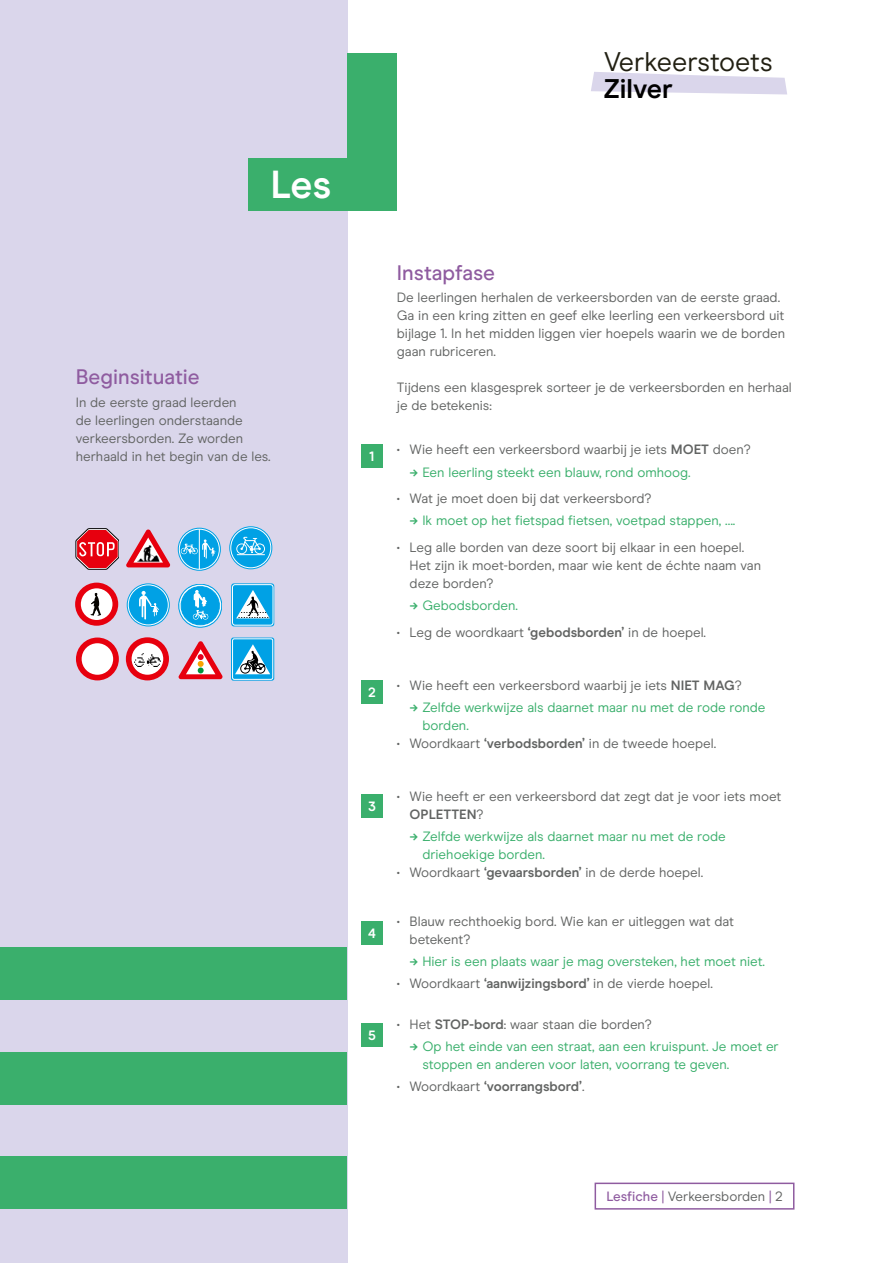
<style>
.page{position:relative;width:893px;height:1263px;background:#fff}
.page>*{position:absolute;margin:0;border:0;box-sizing:border-box;transform-origin:0 0}
.t1{font:700 39.15px "Modern Era";color:#fff}
.t2{font:27px "Modern Era";letter-spacing:-.005em;color:#211f12}
.t3{font:700 27px "Modern Era";color:#000}
.t4{font:500 21px "Modern Era";color:#8f5ca0}
.t5{font:13.5px/18px "Modern Era";color:#626463}
.t6{font:13.5px/18px "Modern Era";color:#3aaf6c}
.t7{font:700 13.5px "Modern Era";color:#626463}
.t8{font:700 13.5px "Modern Era";color:#fff}
.s1{font-weight:700}
.s2{font-weight:400}
.s3{font-weight:500;color:#8f5ca0}
.s4{color:#8f5ca0}
</style>
<div class="page">
<div style="left:0;top:0;width:347px;height:1263px;background:#dad6eb"></div>
<svg style="left:591px;top:72px;width:196px;height:23px"></svg>
<div style="left:595px;top:1182px;width:199px;height:27px;border:2px solid #8f5ca0"></div>
<div style="left:347px;top:53px;width:50px;height:157px;background:#3aaf6c"></div>
<div style="left:248px;top:158px;width:133px;height:52px;background:#3aaf6c"></div>
<div style="left:0;top:947px;width:347px;height:53px;background:#3aaf6c"></div>
<div style="left:0;top:1052px;width:347px;height:53px;background:#3aaf6c"></div>
<div style="left:0;top:1156px;width:347px;height:53px;background:#3aaf6c"></div>
<svg style="left:76px;top:529px;width:43px;height:40px;background:#dd4854"></svg>
<svg style="left:229px;top:526px;width:43px;height:43px"></svg>
<div style="left:230px;top:527px;width:41px;height:41px;border:1px solid #fff;border-radius:50%"></div>
<svg style="left:237px;top:537px;width:28px;height:18px"></svg>
<svg style="left:231px;top:583px;width:43px;height:43px"></svg>
<div style="left:232px;top:585px;width:41px;height:40px;background:#00a1e5;border-radius:3px"></div>
<div style="left:232px;top:584px;width:41px;height:41px;border:1px solid #fff;border-radius:3px"></div>
<svg style="left:236px;top:590px;width:34px;height:28px"></svg>
<svg style="left:126px;top:529px;width:44px;height:38px"></svg>
<img style="left:137px;top:545px;width:23px;height:17px">
<svg style="left:75px;top:583px;width:43px;height:43px"></svg>
<svg style="left:76px;top:637px;width:43px;height:43px"></svg>
<div style="left:82px;top:643px;width:31px;height:32px;background:#fff;border-radius:50%"></div>
<svg style="left:178px;top:528px;width:43px;height:43px"></svg>
<div style="left:179px;top:529px;width:41px;height:41px;border:1px solid #fff;border-radius:50%"></div>
<hr style="left:199px;top:529px;width:1px;height:40px;background:#fff">
<svg style="left:181px;top:539px;width:35px;height:20px"></svg>
<svg style="left:127px;top:583px;width:43px;height:43px"></svg>
<div style="left:128px;top:585px;width:41px;height:40px;border:1px solid #fff;border-radius:50%"></div>
<svg style="left:139px;top:591px;width:20px;height:29px"></svg>
<svg style="left:179px;top:641px;width:44px;height:38px"></svg>
<svg style="left:179px;top:584px;width:43px;height:43px"></svg>
<svg style="left:126px;top:637px;width:43px;height:43px"></svg>
<div style="left:231px;top:637px;width:43px;height:44px;background:#00a1e5;border-radius:2px"></div>
<div style="left:232px;top:638px;width:41px;height:42px;border:1px solid #fff;border-radius:2px"></div>
<svg style="left:235px;top:644px;width:35px;height:30px"></svg>
<div style="left:361px;top:444px;width:22px;height:23px;background:#3aaf6c"></div>
<div style="left:361px;top:681px;width:22px;height:23px;background:#3aaf6c"></div>
<div style="left:361px;top:794px;width:22px;height:23px;background:#3aaf6c"></div>
<div style="left:361px;top:921px;width:22px;height:23px;background:#3aaf6c"></div>
<div style="left:361px;top:1023px;width:22px;height:23px;background:#3aaf6c"></div>
<h1 class="t1" style="left:270px;top:161px;width:63px">Les</h1>
<h3 class="t4" style="left:76px;top:365px;width:125px">Beginsituatie</h3>
<p class="t5" style="left:76px;top:393px;width:196px">In de eerste graad leerden<br>de leerlingen onderstaande verkeersborden. Ze worden herhaald in het begin van de les.</p>
<h2 class="t2" style="left:604px;top:46px;width:171px">Verkeerstoets</h2>
<h2 class="t3" style="left:603px;top:73px;width:71px">Zilver</h2>
<p class="t8" style="left:370px;top:448px;width:7px">1</p>
<p class="t8" style="left:368px;top:685px;width:9px">2</p>
<p class="t8" style="left:368px;top:798px;width:9px">3</p>
<p class="t8" style="left:368px;top:925px;width:9px">4</p>
<p class="t8" style="left:368px;top:1027px;width:9px">5</p>
<h3 class="t4" style="left:397px;top:260px;width:100px">Instapfase</h3>
<p class="t5" style="left:397px;top:288px;width:390px">De leerlingen herhalen de verkeersborden van de eerste graad.<br>Ga in een kring zitten en geef elke leerling een verkeersbord uit bijlage 1. In het midden liggen vier hoepels waarin we de borden gaan rubriceren.</p>
<p class="t5" style="left:397px;top:378px;width:396px">Tijdens een klasgesprek sorteer je de verkeersborden en herhaal je de betekenis:</p>
<p class="t5" style="left:397px;top:441px;width:355px">• Wie heeft een verkeersbord waarbij je iets <span class="s1">MOET</span> doen?</p>
<p class="t6" style="left:410px;top:463px;width:283px"><span class="s1">→</span> Een leerling steekt een blauw, rond omhoog.</p>
<p class="t5" style="left:397px;top:489px;width:256px">• Wat je moet doen bij dat verkeersbord?</p>
<p class="t6" style="left:410px;top:512px;width:327px"><span class="s1">→</span> Ik moet op het fietspad fietsen, voetpad stappen, ….</p>
<p class="t5" style="left:410px;top:538px;width:353px;text-indent:-13px">• Leg alle borden van deze soort bij elkaar in een hoepel.<br>Het zijn ik moet-borden, maar wie kent de échte naam van deze borden?</p>
<p class="t6" style="left:410px;top:596px;width:110px"><span class="s1">→</span> Gebodsborden.</p>
<p class="t5" style="left:397px;top:623px;width:311px">• Leg de woordkaart <span class="s1">‘gebodsborden’</span> in de hoepel.</p>
<p class="t5" style="left:397px;top:676px;width:346px">• Wie heeft een verkeersbord waarbij je iets <span class="s1">NIET MAG</span>?</p>
<p class="t6" style="left:422px;top:698px;width:345px;text-indent:-13px"><span class="s1">→</span> Zelfde werkwijze als daarnet maar nu met de rode ronde borden.</p>
<p class="t5" style="left:397px;top:734px;width:321px">• Woordkaart <span class="s1">‘verbodsborden’</span> in de tweede hoepel.</p>
<p class="t5" style="left:410px;top:787px;width:373px;text-indent:-13px">• Wie heeft er een verkeersbord dat zegt dat je voor iets moet<br><span class="s1">OPLETTEN</span>?</p>
<p class="t6" style="left:422px;top:827px;width:305px;text-indent:-13px"><span class="s1">→</span> Zelfde werkwijze als daarnet maar nu met de rode driehoekige borden.</p>
<p class="t5" style="left:397px;top:863px;width:308px">• Woordkaart <span class="s1">‘gevaarsborden’</span> in de derde hoepel.</p>
<p class="t5" style="left:410px;top:912px;width:326px;text-indent:-13px">• Blauw rechthoekig bord. Wie kan er uitleggen wat dat betekent?</p>
<p class="t6" style="left:410px;top:952px;width:357px"><span class="s1">→</span> Hier is een plaats waar je mag oversteken, het moet niet.</p>
<p class="t5" style="left:397px;top:975px;width:317px">• Woordkaart <span class="s1">‘aanwijzingsbord’</span> in de vierde hoepel.</p>
<p class="t5" style="left:397px;top:1015px;width:256px">• Het <span class="s1">STOP-bord</span>: waar staan die borden?</p>
<p class="t6" style="left:422px;top:1037px;width:358px;text-indent:-13px"><span class="s1">→</span> Op het einde van een straat, aan een kruispunt. Je moet er stoppen en anderen voor laten, voorrang te geven.</p>
<p class="t7" style="left:397px;top:1078px;width:189px"><span class="s2">• Woordkaart</span> ‘voorrangsbord’<span class="s2">.</span></p>
<p class="t5" style="left:606px;top:1188px;width:178px"><span class="s3">Lesfiche</span> <span class="s4">|</span> Verkeersborden <span class="s4">|</span> 2</p>
</div>
